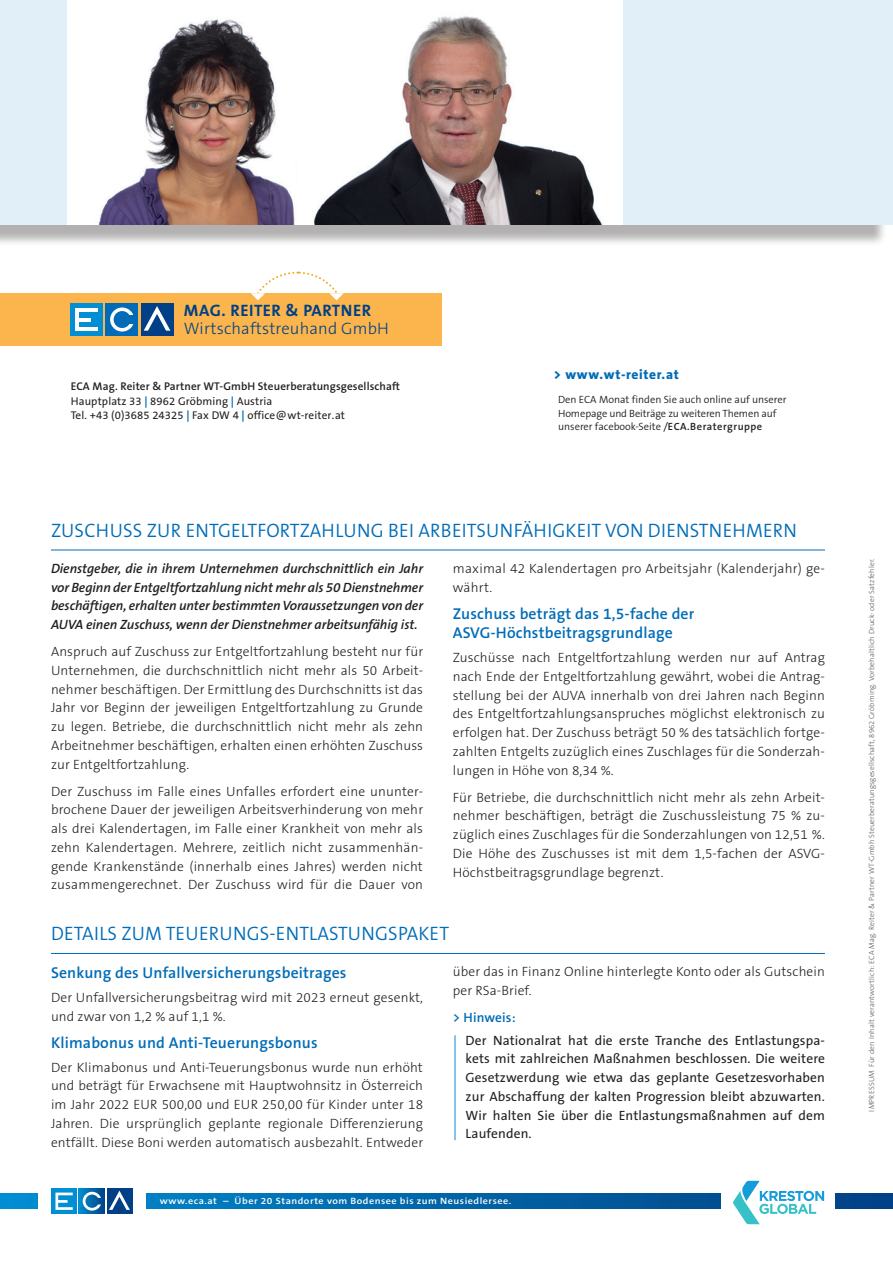
<style>
.page{position:relative;width:893px;height:1263px;background:#fff}
.page>*{position:absolute;margin:0;border:0;box-sizing:border-box;transform-origin:0 0}
.t1{font:300 19.5px "The Sans B4";letter-spacing:.01em;color:#006cb7}
.t2{font:300 16.65px "The Sans B3";letter-spacing:.01em;color:#014086}
.t3{font:700 16.65px "The Sans B7";letter-spacing:.03em;color:#014086}
.t4{font:600 15.75px "The Sans B6";letter-spacing:.01em;color:#006cb7}
.t5{font:300 13.5px/18.8px "The Sans B3";letter-spacing:.01em;color:#231f20;text-align:justify}
.t6{font:13.5px/18.8px "The Sans B5 Plain";letter-spacing:.01em;color:#231f20;text-align:justify}
.t7{font:italic 600 13.5px/18.8px "The Sans B6";letter-spacing:-.005em;color:#231f20;text-align:justify}
.t8{font:800 13.5px "The Sans B8";letter-spacing:.045em;color:#006cb7}
.t9{font:600 13.5px "The Sans B6";letter-spacing:.01em;color:#006cb7}
.t10{font:11.25px "The Sans B5 Plain";letter-spacing:.01em;color:#231f20}
.t11{font:600 11.25px "The Sans B6";letter-spacing:.01em;color:#231f20}
.t12{font:300 10.5px "The Sans B4";color:#231f20}
.t13{font:600 9.3px "The Sans B6";letter-spacing:.05em;color:#fff;scale:1.1 1}
.bodytext{font:300 7.5px "The Sans B3";letter-spacing:.02em;color:#57585a}
.s1{font-family:"The Sans B7";font-weight:700;color:#006cb7}
.s2{font-family:"The Sans B5 Plain";font-weight:400}
.s3{font-family:"The Sans B6";font-weight:600}
</style>
<div class="page">
<hr style="left:51px;top:550px;width:774px;height:1px;background:#006cb7">
<hr style="left:51px;top:953px;width:774px;height:1px;background:#006cb7">
<hr style="left:455px;top:1035px;width:1px;height:105px;background:#008fd5">
<div style="left:0;top:0;width:888px;height:246px;background:#231f20;opacity:.35"></div>
<div style="left:0;top:0;width:893px;height:225px;background:#e1eff9"></div>
<img style="left:68px;top:0;width:554px;height:225px">
<div style="left:0;top:293px;width:442px;height:53px;background:#fcb54c"></div>
<svg style="left:251px;top:271px;width:93px;height:29px"></svg>
<div style="left:70px;top:303px;width:33px;height:33px;background:#008fd5"></div>
<hr style="left:75px;top:309px;width:22px;height:3px;background:#fff">
<hr style="left:75px;top:327px;width:22px;height:4px;background:#fff">
<hr style="left:75px;top:318px;width:16px;height:3px;background:#fff">
<hr style="left:75px;top:309px;width:4px;height:22px;background:#fff">
<div style="left:105px;top:303px;width:33px;height:33px;background:#006cb7"></div>
<div style="left:110px;top:307px;width:24px;height:25px;border:4px solid #fff;border-radius:50%"></div>
<div style="left:127px;top:315px;width:8px;height:9px;background:#006cb7"></div>
<div style="left:141px;top:303px;width:33px;height:33px;background:#014086"></div>
<svg style="left:144px;top:306px;width:26px;height:25px"></svg>
<svg style="left:0;top:1194px;width:893px;height:14px;background:#0165a8"></svg>
<div style="left:38px;top:1176px;width:107px;height:52px;background:#fff"></div>
<div style="left:51px;top:1188px;width:26px;height:26px;background:#008fd5"></div>
<svg style="left:55px;top:1192px;width:18px;height:18px"></svg>
<svg style="left:79px;top:1188px;width:26px;height:26px"></svg>
<svg style="left:83px;top:1192px;width:18px;height:18px"></svg>
<div style="left:107px;top:1188px;width:26px;height:26px;background:#014086"></div>
<svg style="left:109px;top:1190px;width:21px;height:20px"></svg>
<div style="left:721px;top:1176px;width:113px;height:52px;background:#fff"></div>
<svg style="left:733px;top:1181px;width:91px;height:43px"></svg>
<p class="t3" style="left:184px;top:302px;width:189px">MAG. REITER &amp; PARTNER</p>
<p class="t2" style="left:184px;top:320px;width:206px">Wirtschaftstreuhand GmbH</p>
<p class="t11" style="left:71px;top:381px;width:331px">ECA Mag. Reiter &amp; Partner WT-GmbH Steuerberatungsgesellschaft</p>
<p class="t10" style="left:71px;top:395px;width:203px">Hauptplatz 33 <span class="s1">|</span> 8962 Gröbming <span class="s1">|</span> Austria</p>
<p class="t10" style="left:71px;top:409px;width:276px">Tel. +43 (0)3685 24325 <span class="s1">|</span> Fax DW 4 <span class="s1">|</span> office@wt-reiter.at</p>
<p class="t8" style="left:554px;top:368px;width:127px">&gt; www.wt-reiter.at</p>
<p class="t12" style="left:558px;top:394px;width:230px">Den ECA Monat finden Sie auch online auf unserer</p>
<p class="t12" style="left:558px;top:408px;width:220px">Homepage und Beiträge zu weiteren Themen auf</p>
<p class="t12" style="left:558px;top:421px;width:206px">unserer facebook-Seite <span class="s2">/</span><span class="s3">ECA.Beratergruppe</span></p>
<p class="t1" style="left:51px;top:520px;width:747px">ZUSCHUSS ZUR ENTGELTFORTZAHLUNG BEI ARBEITSUNFÄHIGKEIT VON DIENSTNEHMERN</p>
<p class="t7" style="left:51px;top:560px;width:374px">Dienstgeber, die in ihrem Unternehmen durchschnittlich ein Jahr vor Beginn der Entgeltfortzahlung nicht mehr als 50 Dienstnehmer beschäftigen, erhalten unter bestimmten Voraussetzungen von der AUVA einen Zuschuss, wenn der Dienstnehmer arbeitsunfähig ist.</p>
<p class="t5" style="left:51px;top:643px;width:374px">Anspruch auf Zuschuss zur Entgeltfortzahlung besteht nur für Unternehmen, die durchschnittlich nicht mehr als 50 Arbeit&shy;nehmer beschäftigen. Der Ermittlung des Durchschnitts ist das Jahr vor Beginn der jeweiligen Entgeltfortzahlung zu Grunde zu legen. Betriebe, die durchschnittlich nicht mehr als zehn Arbeitnehmer beschäftigen, erhalten einen erhöhten Zuschuss zur Entgeltfortzahlung.</p>
<p class="t5" style="left:51px;top:782px;width:374px">Der Zuschuss im Falle eines Unfalles erfordert eine ununter&shy;brochene Dauer der jeweiligen Arbeitsverhinderung von mehr als drei Kalendertagen, im Falle einer Krankheit von mehr als zehn Kalendertagen. Mehrere, zeitlich nicht zusammenhän&shy;gende Krankenstände (innerhalb eines Jahres) werden nicht zusammengerechnet. Der Zuschuss wird für die Dauer von</p>
<p class="t5" style="left:453px;top:560px;width:374px">maximal 42 Kalendertagen pro Arbeitsjahr (Kalenderjahr) ge&shy;währt.</p>
<p class="t4" style="left:453px;top:605px;width:243px">Zuschuss beträgt das 1,5-fache der</p>
<p class="t4" style="left:453px;top:625px;width:221px">ASVG-Höchstbeitragsgrundlage</p>
<p class="t5" style="left:453px;top:649px;width:374px">Zuschüsse nach Entgeltfortzahlung werden nur auf Antrag nach Ende der Entgeltfortzahlung gewährt, wobei die Antrag&shy;stellung bei der AUVA innerhalb von drei Jahren nach Beginn des Entgeltfortzahlungsanspruches möglichst elektronisch zu erfolgen hat. Der Zuschuss beträgt 50 % des tatsächlich fortge&shy;zahlten Entgelts zuzüglich eines Zuschlages für die Sonderzah&shy;lungen in Höhe von 8,34 %.</p>
<p class="t5" style="left:453px;top:788px;width:374px">Für Betriebe, die durchschnittlich nicht mehr als zehn Arbeit&shy;nehmer beschäftigen, beträgt die Zuschussleistung 75 % zu&shy;züglich eines Zuschlages für die Sonderzahlungen von 12,51 %.<br>Die Höhe des Zuschusses ist mit dem 1,5-fachen der ASVG-Höchstbeitragsgrundlage begrenzt.</p>
<p class="t1" style="left:51px;top:923px;width:400px">DETAILS ZUM TEUERUNGS-ENTLASTUNGSPAKET</p>
<p class="t4" style="left:51px;top:964px;width:297px">Senkung des Unfallversicherungsbeitrages</p>
<p class="t5" style="left:51px;top:989px;width:374px">Der Unfallversicherungsbeitrag wird mit 2023 erneut gesenkt, und zwar von 1,2 % auf 1,1 %.</p>
<p class="t4" style="left:51px;top:1034px;width:268px">Klimabonus und Anti-Teuerungsbonus</p>
<p class="t5" style="left:51px;top:1058px;width:374px">Der Klimabonus und Anti-Teuerungsbonus wurde nun erhöht und beträgt für Erwachsene mit Hauptwohnsitz in Österreich im Jahr 2022 EUR 500,00 und EUR 250,00 für Kinder unter 18<br>Jahren. Die ursprünglich geplante regionale Differenzierung entfällt. Diese Boni werden automatisch ausbezahlt. Entweder</p>
<p class="t5" style="left:453px;top:963px;width:374px">über das in Finanz Online hinterlegte Konto oder als Gutschein per RSa-Brief.</p>
<p class="t9" style="left:453px;top:1010px;width:64px">&gt; Hinweis:</p>
<p class="t6" style="left:466px;top:1031px;width:361px">Der Nationalrat hat die erste Tranche des Entlastungspa&shy;kets mit zahlreichen Maßnahmen beschlossen. Die weitere Gesetzwerdung wie etwa das geplante Gesetzesvorhaben zur Abschaffung der kalten Progression bleibt abzuwarten.<br>Wir halten Sie über die Entlastungsmaßnahmen auf dem Laufenden.</p>
<p class="t13" style="left:160px;top:1196px;width:321px">www.eca.at – Über 20 Standorte vom Bodensee bis zum Neusiedlersee.</p>
<p class="bodytext" style="left:868px;top:1111px;width:554px;rotate:-90deg">IMPRESSUM Für den Inhalt verantwortlich: ECA Mag. Reiter &amp; Partner WT-Gmbh Steuerberatungsgesellschaft, 8962 Gröbming. Vorbehaltlich Druck- oder Satzfehler.</p>
</div>
